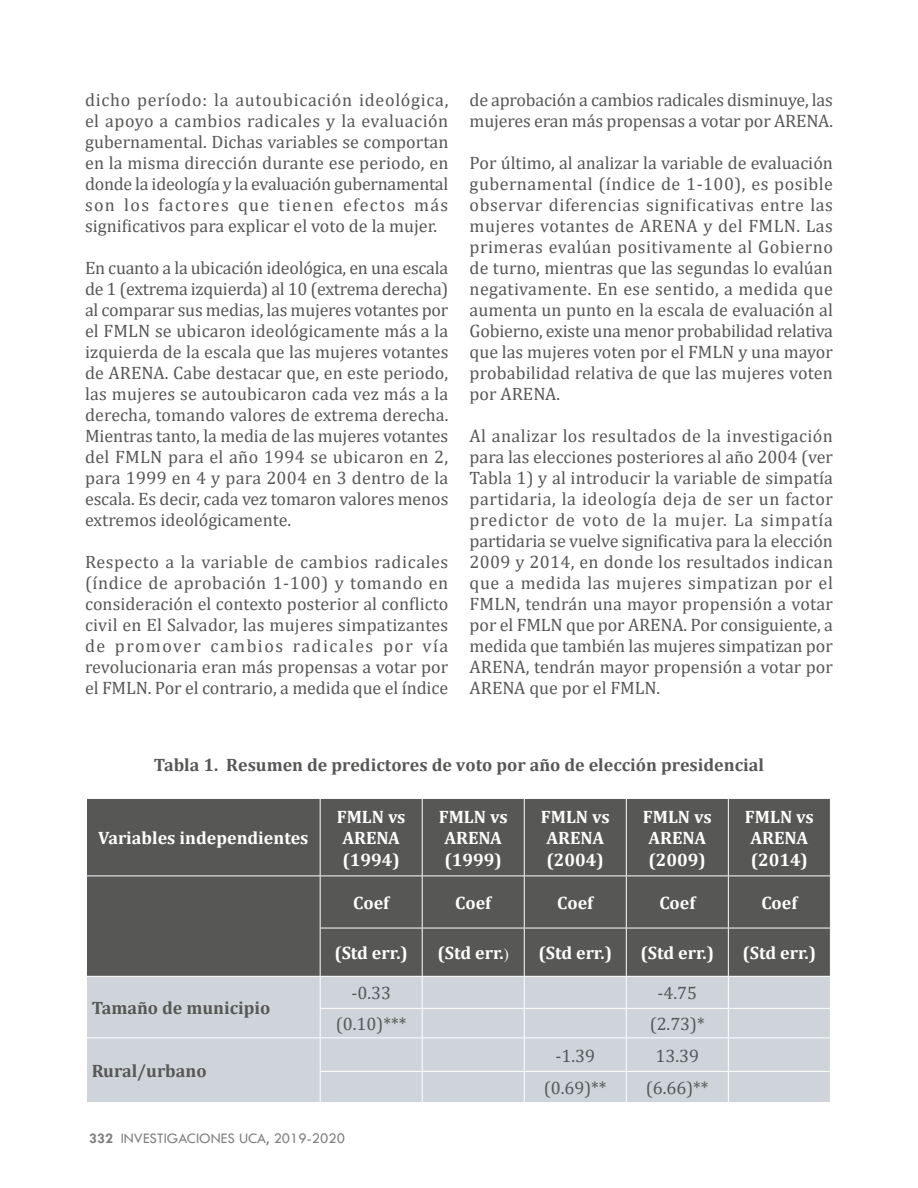
<style>
.page{position:relative;width:918px;height:1188px;background:#fff}
.page>*{position:absolute;margin:0;border:0;box-sizing:border-box;transform-origin:0 0}
.t1{font:18px/21px "Cambria";color:#575756;text-align:justify}
.t2{font:700 18px/21.6px "Cambria";color:#fff;text-align:center}
.t3{font:700 18px "Cambria";color:#575756}
.t4{font:15px "Tw Cen";color:#808080}
.s1{font-family:"Times New Roman";font-weight:400;font-size:15px}
.s2{font-weight:700}
</style>
<div class="page">
<div style="left:87px;top:799px;width:743px;height:177px;background:#575756"></div>
<div style="left:87px;top:977px;width:743px;height:125px;background:#ced4da"></div>
<hr style="left:320px;top:799px;width:1px;height:77px;background:#fff">
<hr style="left:422px;top:799px;width:1px;height:77px;background:#fff">
<hr style="left:524px;top:799px;width:1px;height:77px;background:#fff">
<hr style="left:626px;top:799px;width:1px;height:77px;background:#fff">
<hr style="left:728px;top:799px;width:1px;height:77px;background:#fff">
<hr style="left:86px;top:876px;width:234px;height:1px;background:#fff">
<hr style="left:320px;top:876px;width:102px;height:1px;background:#fff">
<hr style="left:320px;top:876px;width:1px;height:52px;background:#fff">
<hr style="left:422px;top:876px;width:102px;height:1px;background:#fff">
<hr style="left:422px;top:876px;width:1px;height:52px;background:#fff">
<hr style="left:524px;top:876px;width:102px;height:1px;background:#fff">
<hr style="left:524px;top:876px;width:1px;height:52px;background:#fff">
<hr style="left:626px;top:876px;width:102px;height:1px;background:#fff">
<hr style="left:626px;top:876px;width:1px;height:52px;background:#fff">
<hr style="left:728px;top:876px;width:103px;height:1px;background:#fff">
<hr style="left:728px;top:876px;width:1px;height:52px;background:#fff">
<hr style="left:320px;top:928px;width:102px;height:1px;background:#fff">
<hr style="left:320px;top:928px;width:1px;height:48px;background:#fff">
<hr style="left:422px;top:928px;width:102px;height:1px;background:#fff">
<hr style="left:422px;top:928px;width:1px;height:48px;background:#fff">
<hr style="left:524px;top:928px;width:102px;height:1px;background:#fff">
<hr style="left:524px;top:928px;width:1px;height:48px;background:#fff">
<hr style="left:626px;top:928px;width:102px;height:1px;background:#fff">
<hr style="left:626px;top:928px;width:1px;height:48px;background:#fff">
<hr style="left:728px;top:928px;width:103px;height:1px;background:#fff">
<hr style="left:728px;top:928px;width:1px;height:48px;background:#fff">
<hr style="left:320px;top:977px;width:1px;height:31px;background:#fff">
<hr style="left:422px;top:977px;width:1px;height:31px;background:#fff">
<hr style="left:524px;top:977px;width:1px;height:31px;background:#fff">
<hr style="left:626px;top:977px;width:1px;height:31px;background:#fff">
<hr style="left:728px;top:977px;width:1px;height:31px;background:#fff">
<hr style="left:320px;top:1008px;width:102px;height:1px;background:#fff">
<svg style="left:320px;top:1009px;width:1px;height:29px"></svg>
<hr style="left:422px;top:1008px;width:102px;height:1px;background:#fff">
<svg style="left:422px;top:1009px;width:1px;height:29px"></svg>
<hr style="left:524px;top:1008px;width:102px;height:1px;background:#fff">
<svg style="left:524px;top:1009px;width:1px;height:29px"></svg>
<hr style="left:626px;top:1008px;width:102px;height:1px;background:#fff">
<svg style="left:626px;top:1009px;width:1px;height:29px"></svg>
<hr style="left:728px;top:1008px;width:103px;height:1px;background:#fff">
<svg style="left:728px;top:1009px;width:1px;height:29px"></svg>
<hr style="left:86px;top:1038px;width:234px;height:1px;background:#fff">
<hr style="left:320px;top:1038px;width:102px;height:1px;background:#fff">
<hr style="left:320px;top:1038px;width:1px;height:33px;background:#fff">
<hr style="left:422px;top:1038px;width:102px;height:1px;background:#fff">
<hr style="left:422px;top:1038px;width:1px;height:33px;background:#fff">
<hr style="left:524px;top:1038px;width:102px;height:1px;background:#fff">
<hr style="left:524px;top:1038px;width:1px;height:33px;background:#fff">
<hr style="left:626px;top:1038px;width:102px;height:1px;background:#fff">
<hr style="left:626px;top:1038px;width:1px;height:33px;background:#fff">
<hr style="left:728px;top:1038px;width:103px;height:1px;background:#fff">
<hr style="left:728px;top:1038px;width:1px;height:33px;background:#fff">
<hr style="left:320px;top:1071px;width:102px;height:1px;background:#fff">
<hr style="left:320px;top:1072px;width:1px;height:30px;background:#fff">
<hr style="left:422px;top:1071px;width:102px;height:1px;background:#fff">
<hr style="left:422px;top:1072px;width:1px;height:30px;background:#fff">
<hr style="left:524px;top:1071px;width:102px;height:1px;background:#fff">
<hr style="left:524px;top:1072px;width:1px;height:30px;background:#fff">
<hr style="left:626px;top:1071px;width:102px;height:1px;background:#fff">
<hr style="left:626px;top:1072px;width:1px;height:30px;background:#fff">
<hr style="left:728px;top:1071px;width:103px;height:1px;background:#fff">
<hr style="left:728px;top:1072px;width:1px;height:30px;background:#fff">
<p class="t1" style="left:85px;top:89px;width:365px">dicho período: la autoubicación ideológica, el apoyo a cambios radicales y la evaluación gubernamental. Dichas variables se comportan en la misma dirección durante ese periodo, en donde la ideología y la evaluación gubernamental son los factores que tienen efectos más significativos para explicar el voto de la mujer.</p>
<p class="t1" style="left:85px;top:257px;width:365px">En cuanto a la ubicación ideológica, en una escala de 1 (extrema izquierda) al 10 (extrema derecha) al comparar sus medias, las mujeres votantes por el FMLN se ubicaron ideológicamente más a la izquierda de la escala que las mujeres votantes de ARENA. Cabe destacar que, en este periodo, las mujeres se autoubicaron cada vez más a la derecha, tomando valores de extrema derecha.<br>Mientras tanto, la media de las mujeres votantes del FMLN para el año 1994 se ubicaron en 2, para 1999 en 4 y para 2004 en 3 dentro de la escala. Es decir, cada vez tomaron valores menos extremos ideológicamente.</p>
<p class="t1" style="left:85px;top:551px;width:365px">Respecto a la variable de cambios radicales (índice de aprobación 1-100) y tomando en consideración el contexto posterior al conflicto civil en El Salvador, las mujeres simpatizantes de promover cambios radicales por vía revolucionaria eran más propensas a votar por el FMLN. Por el contrario, a medida que el índice</p>
<p class="t1" style="left:470px;top:89px;width:365px">de aprobación a cambios radicales disminuye, las mujeres eran más propensas a votar por ARENA.</p>
<p class="t1" style="left:470px;top:152px;width:365px">Por último, al analizar la variable de evaluación gubernamental (índice de 1-100), es posible observar diferencias significativas entre las mujeres votantes de ARENA y del FMLN. Las primeras evalúan positivamente al Gobierno de turno, mientras que las segundas lo evalúan negativamente. En ese sentido, a medida que aumenta un punto en la escala de evaluación al Gobierno, existe una menor probabilidad relativa que las mujeres voten por el FMLN y una mayor probabilidad relativa de que las mujeres voten por ARENA.</p>
<p class="t1" style="left:470px;top:426px;width:365px">Al analizar los resultados de la investigación para las elecciones posteriores al año 2004 (ver Tabla 1) y al introducir la variable de simpatía partidaria, la ideología deja de ser un factor predictor de voto de la mujer. La simpatía partidaria se vuelve significativa para la elección 2009 y 2014, en donde los resultados indican que a medida las mujeres simpatizan por el FMLN, tendrán una mayor propensión a votar por el FMLN que por ARENA. Por consiguiente, a medida que también las mujeres simpatizan por ARENA, tendrán mayor propensión a votar por ARENA que por el FMLN.</p>
<p class="t3" style="left:154px;top:752px;width:612px">Tabla 1. Resumen de predictores de voto por año de elección presidencial</p>
<p class="t2" style="left:98px;top:827px;width:212px">Variables independientes</p>
<p class="t3" style="left:92px;top:995px;width:180px">Tamaño de municipio</p>
<p class="t3" style="left:92px;top:1058px;width:116px">Rural/urbano</p>
<p class="t2" style="left:337px;top:805px;width:70px">FMLN vs<br>ARENA (1994)</p>
<p class="t2" style="left:439px;top:805px;width:70px">FMLN vs<br>ARENA (1999)</p>
<p class="t2" style="left:541px;top:805px;width:70px">FMLN vs<br>ARENA (2004)</p>
<p class="t2" style="left:643px;top:805px;width:70px">FMLN vs<br>ARENA (2009)</p>
<p class="t2" style="left:745px;top:805px;width:70px">FMLN vs<br>ARENA (2014)</p>
<p class="t2" style="left:353px;top:891px;width:37px">Coef</p>
<p class="t2" style="left:455px;top:891px;width:37px">Coef</p>
<p class="t2" style="left:557px;top:891px;width:37px">Coef</p>
<p class="t2" style="left:659px;top:891px;width:37px">Coef</p>
<p class="t2" style="left:761px;top:891px;width:37px">Coef</p>
<p class="t2" style="left:334px;top:942px;width:75px">(Std err.)</p>
<p class="t2" style="left:438px;top:942px;width:73px">(Std err.<span class="s1">)</span></p>
<p class="t2" style="left:539px;top:942px;width:75px">(Std err.)</p>
<p class="t2" style="left:641px;top:942px;width:75px">(Std err.)</p>
<p class="t2" style="left:743px;top:942px;width:75px">(Std err.)</p>
<p class="t1" style="left:351px;top:983px;width:41px">-0.33</p>
<p class="t1" style="left:658px;top:983px;width:41px">-4.75</p>
<p class="t1" style="left:336px;top:1013px;width:72px">(0.10)***</p>
<p class="t1" style="left:650px;top:1013px;width:57px">(2.73)*</p>
<p class="t1" style="left:555px;top:1045px;width:41px">-1.39</p>
<p class="t1" style="left:656px;top:1045px;width:45px">13.39</p>
<p class="t1" style="left:544px;top:1077px;width:64px">(0.69)**</p>
<p class="t1" style="left:646px;top:1077px;width:64px">(6.66)**</p>
<p class="t4" style="left:89px;top:1129px;width:257px"><span class="s2">332</span> INVESTIGACIONES UCA, 2019-2020</p>
</div>
